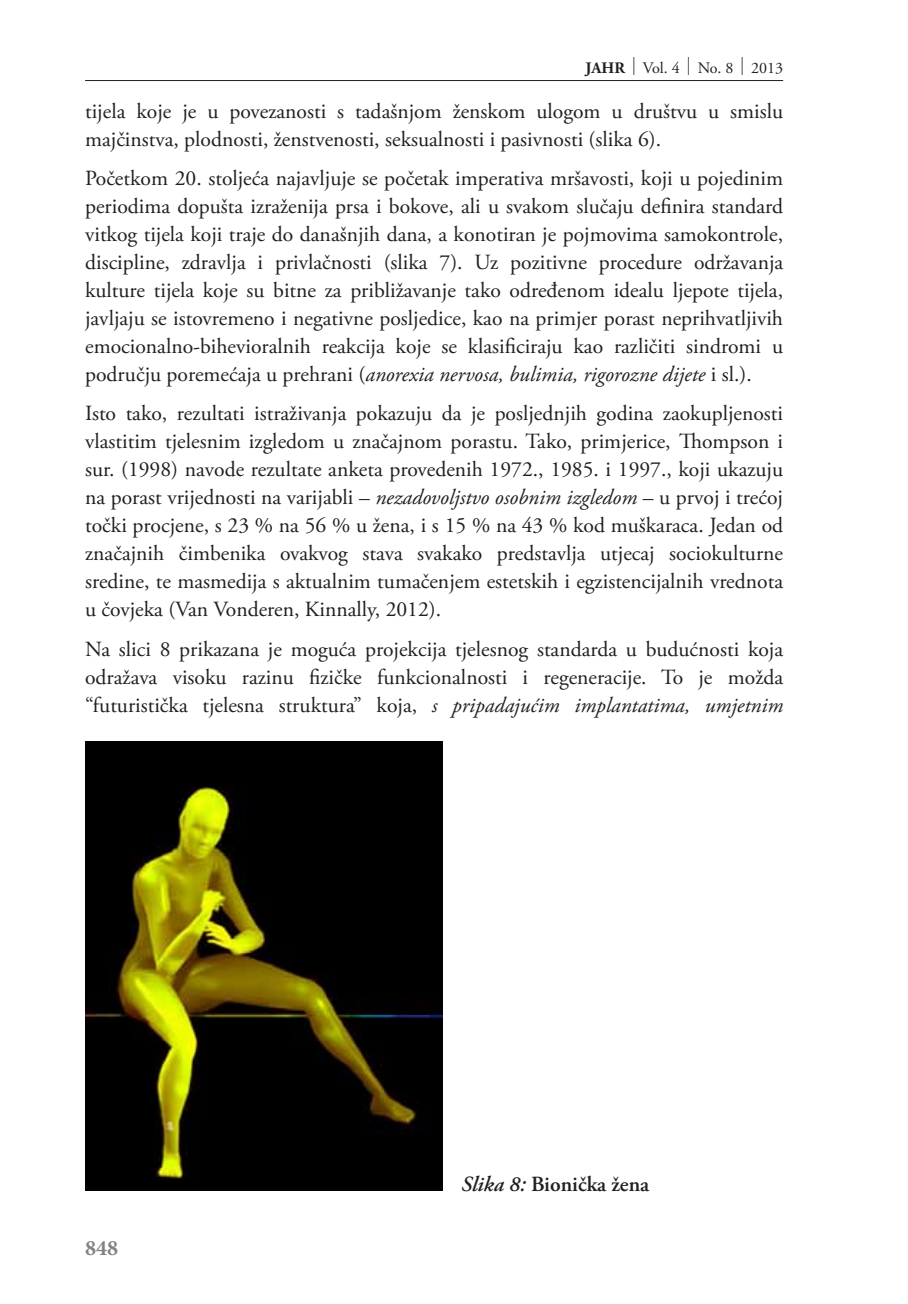
<style>
.page{position:relative;width:908px;height:1304px;background:#fff}
.page>*{position:absolute;margin:0;border:0;box-sizing:border-box;transform-origin:0 0}
.t1{font:700 22px "Minion Pro";color:#808285}
.t2{font:21.6px/28px "Adobe Garamond Pro";color:#231f20;text-align:justify}
.t3{font:600 21.6px "Adobe Garamond Pro";color:#231f20}
.t4{font:16px "Adobe Garamond Pro";color:#231f20}
.s1{font-weight:700}
.s2{font-style:italic}
</style>
<div class="page">
<hr style="left:85px;top:80px;width:697px;height:1px;background:#231f20">
<img style="left:85px;top:742px;width:357px;height:449px">
<p class="t4" style="left:585px;top:58px;width:199px"><span class="s1">JAHR</span> Vol. 4 No. 8 2013</p>
<p class="t2" style="left:85px;top:98px;width:699px">tijela koje je u povezanosti s tadašnjom ženskom ulogom u društvu u smislu majčinstva, plodnosti, ženstvenosti, seksualnosti i pasivnosti (slika 6).</p>
<p class="t2" style="left:85px;top:165px;width:699px">Početkom 20. stoljeća najavljuje se početak imperativa mršavosti, koji u pojedinim periodima dopušta izraženija prsa i bokove, ali u svakom slučaju definira standard vitkog tijela koji traje do današnjih dana, a konotiran je pojmovima samokontrole, discipline, zdravlja i privlačnosti (slika 7). Uz pozitivne procedure održavanja kulture tijela koje su bitne za približavanje tako određenom idealu ljepote tijela, javljaju se istovremeno i negativne posljedice, kao na primjer porast neprihvatljivih emocionalno-bihevioralnih reakcija koje se klasificiraju kao različiti sindromi u području poremećaja u prehrani (<span class="s2">anorexia nervosa, bulimia, rigorozne dijete</span> i sl.).</p>
<p class="t2" style="left:85px;top:400px;width:699px">Isto tako, rezultati istraživanja pokazuju da je posljednjih godina zaokupljenosti vlastitim tjelesnim izgledom u značajnom porastu. Tako, primjerice, Thompson i sur. (1998) navode rezultate anketa provedenih 1972., 1985. i 1997., koji ukazuju na porast vrijednosti na varijabli – <span class="s2">nezadovoljstvo osobnim izgledom</span> – u prvoj i trećoj točki procjene, s 23 % na 56 % u žena, i s 15 % na 43 % kod muškaraca. Jedan od značajnih čimbenika ovakvog stava svakako predstavlja utjecaj sociokulturne sredine, te masmedija s aktualnim tumačenjem estetskih i egzistencijalnih vrednota u čovjeka (Van Vonderen, Kinnally, 2012).</p>
<p class="t2" style="left:85px;top:636px;width:699px">Na slici 8 prikazana je moguća projekcija tjelesnog standarda u budućnosti koja odražava visoku razinu fizičke funkcionalnosti i regeneracije. To je možda “futuristička tjelesna struktura” koja, <span class="s2">s pripadajućim implantatima, umjetnim</span></p>
<p class="t1" style="left:85px;top:1233px;width:34px">848</p>
<p class="t3" style="left:461px;top:1171px;width:189px"><span class="s2">Slika 8:</span> Bionička žena</p>
</div>
